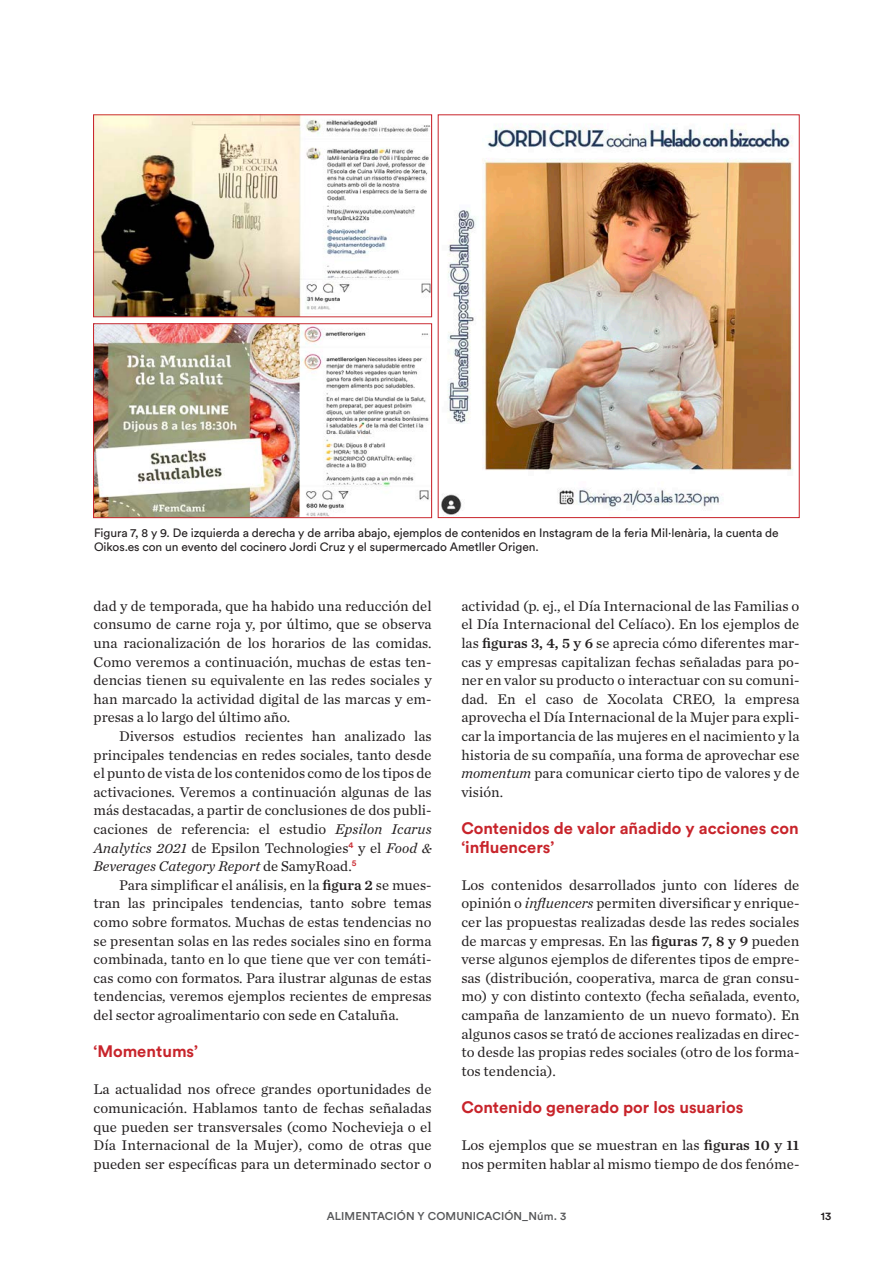
<style>
.page{position:relative;width:893px;height:1263px;background:#fff}
.page>*{position:absolute;margin:0;border:0;box-sizing:border-box;transform-origin:0 0}
.CAST_Secciones{font:700 16.5px/18.6px "Circular Std";color:#c8242b}
.CAST_1r_Parrafo{font:14.7px/18.6px "Chronicle Text G1";color:#231f20;text-align:justify}
.CAST_Texto_seguido{font:14.7px/18.6px "Chronicle Text G1";color:#231f20;text-align:justify}
.CAST_Pié_Figura{font:12px/14.2px "Circular Std";letter-spacing:-.005em;color:#231f20}
.t1{font:500 11.25px "Circular Std";letter-spacing:.01em;color:#57585a}
.t2{font:500 11.25px "Circular Std";color:#231f20}
.s1{font-style:italic}
.s2{font-family:"Chronicle Text G1 Semi"}
</style>
<div class="page">
<img style="left:95px;top:117px;width:335px;height:198px">
<div style="left:93px;top:115px;width:339px;height:202px;border:1px solid #c8242b"></div>
<img style="left:441px;top:124px;width:352px;height:392px">
<img style="left:95px;top:326px;width:334px;height:190px">
<div style="left:93px;top:324px;width:339px;height:194px;border:1px solid #c8242b"></div>
<p class="CAST_Pié_Figura" style="left:94px;top:525px;width:686px">Figura 7, 8 y 9. De izquierda a derecha y de arriba abajo, ejemplos de contenidos en Instagram de la feria Mil·lenària, la cuenta de<br>Oikos.es con un evento del cocinero Jordi Cruz y el supermercado Ametller Origen.</p>
<p class="CAST_Texto_seguido" style="left:94px;top:596px;width:340px">dad y de temporada, que ha habido una reducción del consumo de carne roja y, por último, que se observa una racionalización de los horarios de las comidas.<br>Como veremos a continuación, muchas de estas ten&shy;dencias tienen su equivalente en las redes sociales y han marcado la actividad digital de las marcas y em&shy;presas a lo largo del último año.</p>
<p class="CAST_Texto_seguido" style="left:94px;top:726px;width:340px;text-indent:26px">Diversos estudios recientes han analizado las principales tendencias en redes sociales, tanto desde el punto de vista de los contenidos como de los tipos de activaciones. Veremos a continuación algunas de las más destacadas, a partir de conclusiones de dos publi&shy;caciones de referencia: el estudio <span class="s1">Epsilon Icarus Analytics 2021</span> de Epsilon Technologies<sup>4</sup> y el <span class="s1">Food &amp; Beverages Category Report</span> de SamyRoad.<sup>5</sup></p>
<p class="CAST_Texto_seguido" style="left:94px;top:875px;width:340px;text-indent:26px">Para simplificar el análisis, en la <span class="s2">figura 2</span> se mues&shy;tran las principales tendencias, tanto sobre temas como sobre formatos. Muchas de estas tendencias no se presentan solas en las redes sociales sino en forma combinada, tanto en lo que tiene que ver con temáti&shy;cas como con formatos. Para ilustrar algunas de estas tendencias, veremos ejemplos recientes de empresas del sector agroalimentario con sede en Cataluña.</p>
<p class="CAST_Secciones" style="left:94px;top:1042px;width:106px">‘Momentums’</p>
<p class="CAST_1r_Parrafo" style="left:94px;top:1079px;width:340px">La actualidad nos ofrece grandes oportunidades de comunicación. Hablamos tanto de fechas señaladas que pueden ser transversales (como Nochevieja o el Día Internacional de la Mujer), como de otras que pueden ser específicas para un determinado sector o</p>
<p class="CAST_1r_Parrafo" style="left:461px;top:596px;width:340px">actividad (p. ej., el Día Internacional de las Familias o el Día Internacional del Celíaco). En los ejemplos de las <span class="s2">figuras 3, 4, 5 y 6</span> se aprecia cómo diferentes mar&shy;cas y empresas capitalizan fechas señaladas para po&shy;ner en valor su producto o interactuar con su comuni&shy;dad. En el caso de Xocolata CREO, la empresa aprovecha el Día Internacional de la Mujer para expli&shy;car la importancia de las mujeres en el nacimiento y la historia de su compañía, una forma de aprovechar ese <span class="s1">momentum</span> para comunicar cierto tipo de valores y de visión.</p>
<p class="CAST_Secciones" style="left:461px;top:818px;width:339px">Contenidos de valor añadido y acciones con ‘influencers’</p>
<p class="CAST_1r_Parrafo" style="left:461px;top:875px;width:340px">Los contenidos desarrollados junto con líderes de opinión o <span class="s1">influencers</span> permiten diversificar y enrique&shy;cer las propuestas realizadas desde las redes sociales de marcas y empresas. En las <span class="s2">figuras 7, 8 y 9</span> pueden verse algunos ejemplos de diferentes tipos de empre&shy;sas (distribución, cooperativa, marca de gran consu&shy;mo) y con distinto contexto (fecha señalada, evento, campaña de lanzamiento de un nuevo formato). En algunos casos se trató de acciones realizadas en direc&shy;to desde las propias redes sociales (otro de los forma&shy;tos tendencia).</p>
<p class="CAST_Secciones" style="left:461px;top:1097px;width:283px">Contenido generado por los usuarios</p>
<p class="CAST_1r_Parrafo" style="left:461px;top:1135px;width:340px">Los ejemplos que se muestran en las <span class="s2">figuras 10 y 11 </span>nos permiten hablar al mismo tiempo de dos fenóme-</p>
<p class="t1" style="left:327px;top:1209px;width:241px">ALIMENTACIÓN Y COMUNICACIÓN_Núm. 3</p>
<p class="t2" style="left:821px;top:1209px;width:12px">13</p>
</div>
